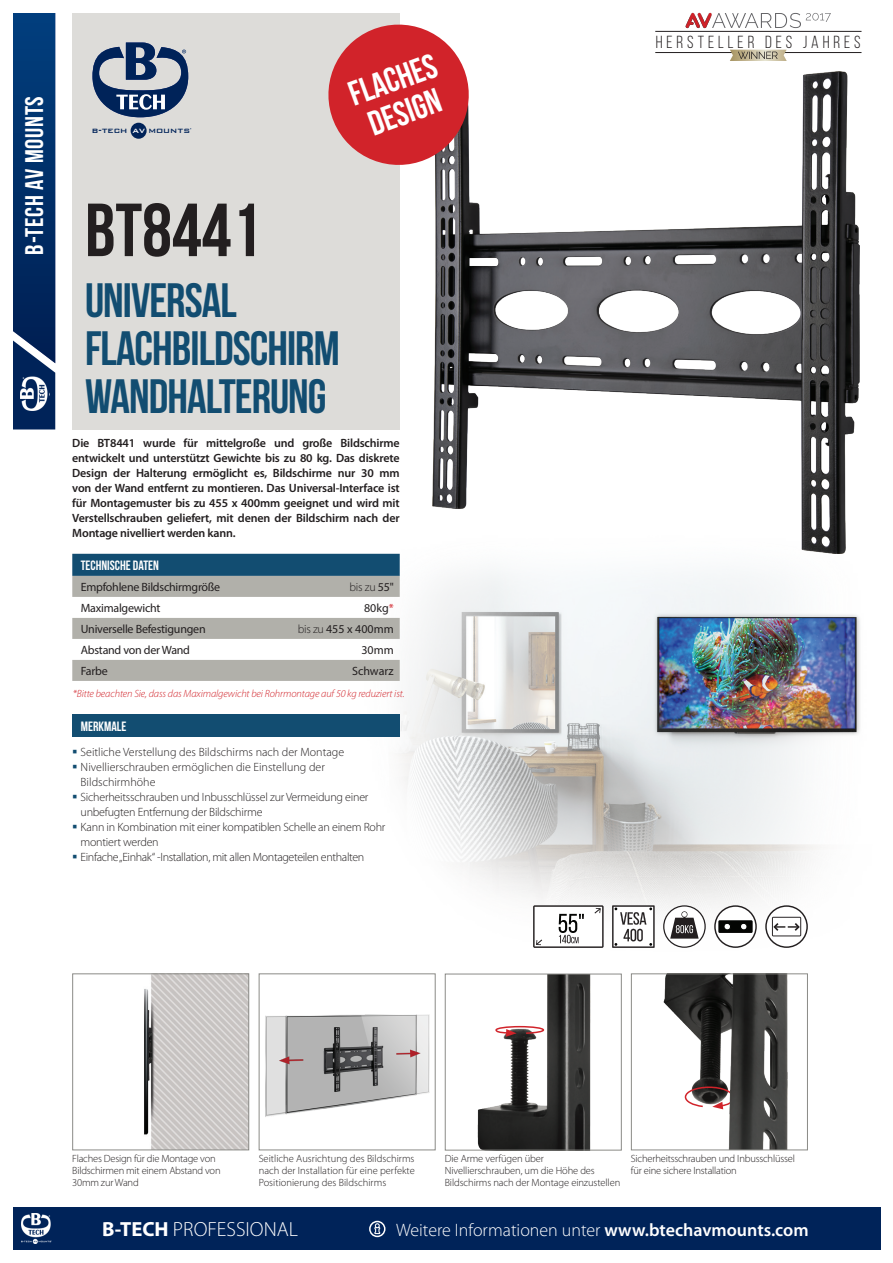
<style>
.page{position:relative;width:893px;height:1263px;background:#fff}
.page>*{position:absolute;margin:0;border:0;box-sizing:border-box;transform-origin:0 0}
.t1{font:700 75px "Bebas Neue";color:#231f20}
.t2{font:700 48.15px/48px "Bebas Neue";letter-spacing:-.02em;color:#124d71}
.t3{font:700 34.5px/34.5px "Bebas Neue";color:#fff}
.t4{font:700 25.5px "Bebas Neue";letter-spacing:.03em;color:#fff}
.t5{font:300 20.55px "Myriad Pro";color:#fff}
.t6{font:300 18px "Myriad Pro";color:#fff}
.t7{font:17.55px "Bebas Neue";letter-spacing:.225em;color:#231f20}
.t8{font:700 13.5px "Bebas Neue";color:#fff}
.t9{font:600 12px/15px "Myriad Pro";letter-spacing:-.015em;color:#231f20;text-align:justify}
.t10{font:300 12px/15px "Myriad Pro";letter-spacing:-.02em;color:#231f20}
.t11{font:12px "Myriad Pro";letter-spacing:-.02em;color:#231f20}
.t12{font:12px "Myriad Pro";color:#231f20}
.t13{font:300 10.5px/12px "Myriad Pro";letter-spacing:-.015em;color:#231f20}
.t14{font:italic 300 10.5px "Myriad Pro";letter-spacing:-.01em;color:#d1232a}
.t15{font:500 10.05px "Bank Gothic BT";color:#002359}
.s1{color:#fff}
.s2{font-weight:400}
.s3{color:#d1232a}
.s4{font-weight:300}
.s5{font-weight:700}
.s6{font-weight:600}
</style>
<div class="page">
<div style="left:72px;top:6px;width:328px;height:423px;background:#dddcd9"></div>
<div style="left:131px;top:123px;width:16px;height:16px;background:#002359;border-radius:50%"></div>
<svg style="left:92px;top:43px;width:96px;height:74px"></svg>
<svg style="left:13px;top:13px;width:42px;height:416px;background:#06326a"></svg>
<img style="left:21px;top:375px;width:28px;height:36px">
<div style="left:0;top:0;width:893px;height:13px;background:#fff"></div>
<div style="left:13px;top:1208px;width:867px;height:42px;background:#002359"></div>
<img style="left:21px;top:1214px;width:31px;height:29px">
<img style="left:270px;top:553px;width:590px;height:437px">
<img style="left:433px;top:71px;width:427px;height:483px">
<img style="left:144px;top:975px;width:103px;height:173px">
<div style="left:72px;top:973px;width:177px;height:177px;border:1px solid #8b8b87"></div>
<div style="left:259px;top:973px;width:177px;height:177px;background:#fff;border:1px solid #8b8b87"></div>
<img style="left:265px;top:1014px;width:165px;height:103px">
<img style="left:633px;top:975px;width:173px;height:173px">
<div style="left:631px;top:973px;width:177px;height:177px;border:1px solid #8b8b87"></div>
<div style="left:72px;top:715px;width:328px;height:22px;background:#124d71"></div>
<hr style="left:655px;top:31px;width:206px;height:1px;background:#231f20">
<hr style="left:655px;top:52px;width:206px;height:1px;background:#231f20">
<svg style="left:730px;top:50px;width:57px;height:11px"></svg>
<img style="left:685px;top:13px;width:27px;height:15px">
<svg style="left:712px;top:13px;width:119px;height:15px"></svg>
<svg style="left:328px;top:24px;width:149px;height:149px"></svg>
<svg style="left:612px;top:905px;width:43px;height:43px"></svg>
<svg style="left:533px;top:905px;width:71px;height:43px"></svg>
<svg style="left:765px;top:905px;width:43px;height:43px"></svg>
<svg style="left:714px;top:905px;width:43px;height:43px"></svg>
<svg style="left:663px;top:905px;width:43px;height:43px"></svg>
<img style="left:447px;top:976px;width:173px;height:172px">
<div style="left:445px;top:974px;width:177px;height:176px;border:1px solid #8b8b87"></div>
<svg style="left:495px;top:1025px;width:50px;height:12px"></svg>
<svg style="left:684px;top:1086px;width:50px;height:23px"></svg>
<img style="left:729px;top:1090px;width:15px;height:24px">
<svg style="left:72px;top:554px;width:328px;height:127px"></svg>
<svg style="left:369px;top:1221px;width:16px;height:16px"></svg>
<h3 class="t4" style="left:20px;top:255px;width:160px;rotate:-90deg">B-TECH AV MOUNTS</h3>
<p class="t15" style="left:92px;top:125px;width:100px">b-tech <span class="s1">av</span> mounts</p>
<h3 class="t3" style="left:344px;top:79px;width:93px;rotate:-20deg">FLACHES<br>DESIGN</h3>
<h1 class="t1" style="left:85px;top:189px;width:177px">BT8441</h1>
<h2 class="t2" style="left:85px;top:276px;width:256px">UNIVERSAL<br>FLACHBILDSCHIRM<br>WANDHALTERUNG</h2>
<p class="t9" style="left:72px;top:435px;width:329px">Die BT8441 wurde für mittelgroße und große Bildschirme entwickelt und unterstützt Gewichte bis zu 80 kg. Das diskrete Design der Halterung ermöglicht es, Bildschirme nur 30 mm von der Wand entfernt zu montieren. Das Universal-Interface ist für Montagemuster bis zu 455 x 400mm geeignet und wird mit Verstellschrauben geliefert, mit denen der Bildschirm nach der Montage nivelliert werden kann.</p>
<p class="t8" style="left:81px;top:558px;width:80px">TECHNISCHE DATEN</p>
<p class="t11" style="left:81px;top:579px;width:141px">Empfohlene Bildschirmgröße</p>
<p class="t10" style="left:350px;top:579px;width:46px">bis zu <span class="s2">55"</span></p>
<p class="t11" style="left:81px;top:600px;width:81px">Maximalgewicht</p>
<p class="t11" style="left:364px;top:600px;width:31px">80kg<span class="s3">*</span></p>
<p class="t11" style="left:81px;top:621px;width:126px">Universelle Befestigungen</p>
<p class="t12" style="left:298px;top:621px;width:97px"><span class="s4">bis zu</span> 455 x 400mm</p>
<p class="t11" style="left:81px;top:642px;width:111px">Abstand von der Wand</p>
<p class="t11" style="left:361px;top:642px;width:34px">30mm</p>
<p class="t11" style="left:81px;top:663px;width:28px">Farbe</p>
<p class="t12" style="left:352px;top:663px;width:43px">Schwarz</p>
<p class="t14" style="left:73px;top:687px;width:333px">*Bitte beachten Sie, dass das Maximalgewicht bei Rohrmontage auf 50 kg reduziert ist.</p>
<p class="t8" style="left:81px;top:719px;width:47px">MERKMALE</p>
<p class="t10" style="left:81px;top:744px;width:306px">Seitliche Verstellung des Bildschirms nach der Montage Nivellierschrauben ermöglichen die Einstellung der Bildschirmhöhe<br>Sicherheitsschrauben und Inbusschlüssel zur Vermeidung einer unbefugten Entfernung der Bildschirme<br>Kann in Kombination mit einer kompatiblen Schelle an einem Rohr montiert werden<br>Einfache „Einhak“ -Installation, mit allen Montageteilen enthalten</p>
<h3 class="t7" style="left:656px;top:32px;width:206px">HERSTELLER DES JAHRES</h3>
<p class="t13" style="left:72px;top:1153px;width:150px">Flaches Design für die Montage von<br>Bildschirmen mit einem Abstand von<br>30mm zur Wand</p>
<p class="t13" style="left:259px;top:1153px;width:158px;text-align:justify">Seitliche Ausrichtung des Bildschirms nach der Installation für eine perfekte Positionierung des Bildschirms</p>
<p class="t13" style="left:631px;top:1153px;width:165px">Sicherheitsschrauben und Inbusschlüssel für eine sichere Installation</p>
<p class="t13" style="left:445px;top:1153px;width:177px">Die Arme verfügen über<br>Nivellierschrauben, um die Höhe des<br>Bildschirms nach der Montage einzustellen</p>
<h3 class="t5" style="left:102px;top:1217px;width:197px"><span class="s5">B-TECH</span> PROFESSIONAL</h3>
<h3 class="t6" style="left:396px;top:1219px;width:414px">Weitere Informationen unter <span class="s6">www.btechavmounts.com</span></h3>
</div>
